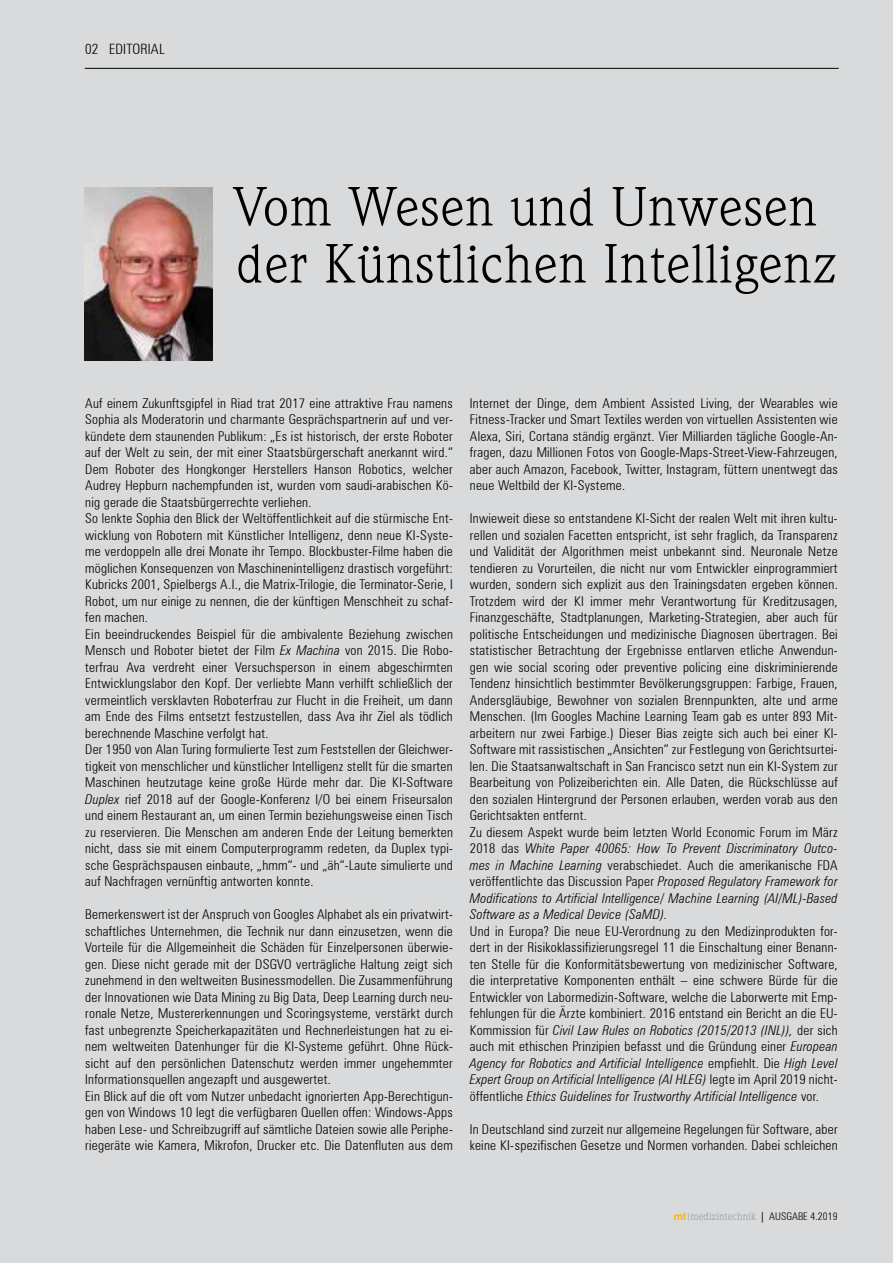
<style>
.page{position:relative;width:893px;height:1263px;background:#d9dadb}
.page>*{position:absolute;margin:0;border:0;box-sizing:border-box;transform-origin:0 0}
.t1{font:54px/57px "Weidemann LT";letter-spacing:.02em;color:#000}
.t2{font:300 condensed 14.25px "Zurich BT";letter-spacing:.015em;color:#000}
.t3{font:300 condensed 13.5px/16.5px "Zurich BT";letter-spacing:.02em;color:#000}
.t4{font:10.8px "Weidemann LT";color:#9c9e9f}
.t5{font:300 condensed 10.5px "Zurich BT";letter-spacing:.01em;color:#000}
.s1{font-style:italic}
.s2{font-family:"Swiss 721 BT";font-weight:700;font-stretch:normal;color:#fabb00}
.s3{font-family:"Weidemann LT";font-weight:400;font-stretch:normal;font-size:10.8px;color:#9c9e9f}
.s4{font-family:"Helvetica";font-weight:400;font-stretch:normal}
</style>
<div class="page">
<hr style="left:85px;top:68px;width:754px;height:1px;background:#000">
<img style="left:85px;top:187px;width:127px;height:174px">
<p class="t2" style="left:85px;top:40px;width:80px">02 EDITORIAL</p>
<h1 class="t1" style="left:234px;top:178px;width:604px">Vom Wesen und Unwesen der Künstlichen Intelligenz</h1>
<p class="t3" style="left:85px;top:395px;width:369px">Auf einem Zukunftsgipfel in Riad trat 2017 eine attraktive Frau namens Sophia als Moderatorin und charmante Gesprächspartnerin auf und ver&shy;kündete dem staunenden Publikum: „Es ist historisch, der erste Roboter auf der Welt zu sein, der mit einer Staatsbürgerschaft anerkannt wird.“ Dem Roboter des Hongkonger Herstellers Hanson Robotics, welcher Audrey Hepburn nachempfunden ist, wurden vom saudi-arabischen Kö&shy;nig gerade die Staatsbürgerrechte verliehen.<br>So lenkte Sophia den Blick der Weltöffentlichkeit auf die stürmische Ent&shy;wicklung von Robotern mit Künstlicher Intelligenz, denn neue KI-Syste&shy;me verdoppeln alle drei Monate ihr Tempo. Blockbuster-Filme haben die möglichen Konsequenzen von Maschinenintelligenz drastisch vorgeführt:<br>Kubricks 2001, Spielbergs A.I., die Matrix-Trilogie, die Terminator-Serie, I Robot, um nur einige zu nennen, die der künftigen Menschheit zu schaf&shy;fen machen.<br>Ein beeindruckendes Beispiel für die ambivalente Beziehung zwischen Mensch und Roboter bietet der Film <span class="s1">Ex Machina</span> von 2015. Die Robo&shy;terfrau Ava verdreht einer Versuchsperson in einem abgeschirmten Entwicklungslabor den Kopf. Der verliebte Mann verhilft schließlich der vermeintlich versklavten Roboterfrau zur Flucht in die Freiheit, um dann am Ende des Films entsetzt festzustellen, dass Ava ihr Ziel als tödlich berechnende Maschine verfolgt hat.<br>Der 1950 von Alan Turing formulierte Test zum Feststellen der Gleichwer&shy;tigkeit von menschlicher und künstlicher Intelligenz stellt für die smarten Maschinen heutzutage keine große Hürde mehr dar. Die KI-Software <span class="s1">Duplex</span> rief 2018 auf der Google-Konferenz I/O bei einem Friseursalon und einem Restaurant an, um einen Termin beziehungsweise einen Tisch zu reservieren. Die Menschen am anderen Ende der Leitung bemerkten nicht, dass sie mit einem Computerprogramm redeten, da Duplex typi&shy;sche Gesprächspausen einbaute, „hmm“- und „äh“-Laute simulierte und auf Nachfragen vernünftig antworten konnte.</p>
<p class="t3" style="left:85px;top:906px;width:369px">Bemerkenswert ist der Anspruch von Googles Alphabet als ein privatwirt&shy;schaftliches Unternehmen, die Technik nur dann einzusetzen, wenn die Vorteile für die Allgemeinheit die Schäden für Einzelpersonen überwie&shy;gen. Diese nicht gerade mit der DSGVO verträgliche Haltung zeigt sich zunehmend in den weltweiten Businessmodellen. Die Zusammenführung der Innovationen wie Data Mining zu Big Data, Deep Learning durch neu&shy;ronale Netze, Mustererkennungen und Scoringsysteme, verstärkt durch fast unbegrenzte Speicherkapazitäten und Rechnerleistungen hat zu ei&shy;nem weltweiten Datenhunger für die KI-Systeme geführt. Ohne Rück&shy;sicht auf den persönlichen Datenschutz werden immer ungehemmter Informationsquellen angezapft und ausgewertet.<br>Ein Blick auf die oft vom Nutzer unbedacht ignorierten App-Berechtigun&shy;gen von Windows 10 legt die verfügbaren Quellen offen: Windows-Apps haben Lese- und Schreibzugriff auf sämtliche Dateien sowie alle Periphe&shy;riegeräte wie Kamera, Mikrofon, Drucker etc. Die Datenfluten aus dem</p>
<p class="t3" style="left:470px;top:395px;width:369px;text-align:justify">Internet der Dinge, dem Ambient Assisted Living, der Wearables wie Fitness-Tracker und Smart Textiles werden von virtuellen Assistenten wie Alexa, Siri, Cortana ständig ergänzt. Vier Milliarden tägliche Google-An&shy;fragen, dazu Millionen Fotos von Google-Maps-Street-View-Fahrzeugen, aber auch Amazon, Facebook, Twitter, Instagram, füttern unentwegt das neue Weltbild der KI-Systeme.</p>
<p class="t3" style="left:470px;top:510px;width:369px">Inwieweit diese so entstandene KI-Sicht der realen Welt mit ihren kultu&shy;rellen und sozialen Facetten entspricht, ist sehr fraglich, da Transparenz und Validität der Algorithmen meist unbekannt sind. Neuronale Netze tendieren zu Vorurteilen, die nicht nur vom Entwickler einprogrammiert wurden, sondern sich explizit aus den Trainingsdaten ergeben können.<br>Trotzdem wird der KI immer mehr Verantwortung für Kreditzusagen, Finanzgeschäfte, Stadtplanungen, Marketing-Strategien, aber auch für politische Entscheidungen und medizinische Diagnosen übertragen. Bei statistischer Betrachtung der Ergebnisse entlarven etliche Anwendun&shy;gen wie social scoring oder preventive policing eine diskriminierende Tendenz hinsichtlich bestimmter Bevölkerungsgruppen: Farbige, Frauen, Andersgläubige, Bewohner von sozialen Brennpunkten, alte und arme Menschen. (Im Googles Machine Learning Team gab es unter 893 Mit&shy;arbeitern nur zwei Farbige.) Dieser Bias zeigte sich auch bei einer KI-Software mit rassistischen „Ansichten“ zur Festlegung von Gerichtsurtei&shy;len. Die Staatsanwaltschaft in San Francisco setzt nun ein KI-System zur Bearbeitung von Polizeiberichten ein. Alle Daten, die Rückschlüsse auf den sozialen Hintergrund der Personen erlauben, werden vorab aus den Gerichtsakten entfernt.<br>Zu diesem Aspekt wurde beim letzten World Economic Forum im März 2018 das <span class="s1">White Paper 40065: How To Prevent Discriminatory Outco&shy;mes in Machine Learning</span> verabschiedet. Auch die amerikanische FDA veröffentlichte das Discussion Paper <span class="s1">Proposed Regulatory Framework for Modifications to Artificial Intelligence/ Machine Learning (AI/ML)-Based Software as a Medical Device (SaMD).</span></p>
<p class="t3" style="left:470px;top:922px;width:369px;text-align:justify">Und in Europa? Die neue EU-Verordnung zu den Medizinprodukten for&shy;dert in der Risikoklassifizierungsregel 11 die Einschaltung einer Benann&shy;ten Stelle für die Konformitätsbewertung von medizinischer Software, die interpretative Komponenten enthält – eine schwere Bürde für die Entwickler von Labormedizin-Software, welche die Laborwerte mit Emp&shy;fehlungen für die Ärzte kombiniert. 2016 entstand ein Bericht an die EU-Kommission für <span class="s1">Civil Law Rules on Robotics (2015/2013 (INL)),</span> der sich auch mit ethischen Prinzipien befasst und die Gründung einer <span class="s1">European Agency for Robotics and Artificial Intelligence</span> empfiehlt. Die <span class="s1">High Level Expert Group on Artificial Intelligence (AI HLEG)</span> legte im April 2019 nicht&shy;öffentliche <span class="s1">Ethics Guidelines for Trustworthy Artificial Intelligence</span> vor.</p>
<p class="t3" style="left:470px;top:1120px;width:369px">In Deutschland sind zurzeit nur allgemeine Regelungen für Software, aber keine KI-spezifischen Gesetze und Normen vorhanden. Dabei schleichen</p>
<p class="t5" style="left:674px;top:1210px;width:165px"><span class="s2">mt</span> <span class="s3">medizintechnik</span> <span class="s4">|</span> ausgabeusgabe 4.2019</p>
<p class="t4" style="left:692px;top:1210px;width:67px">medizintechnik</p>
</div>
